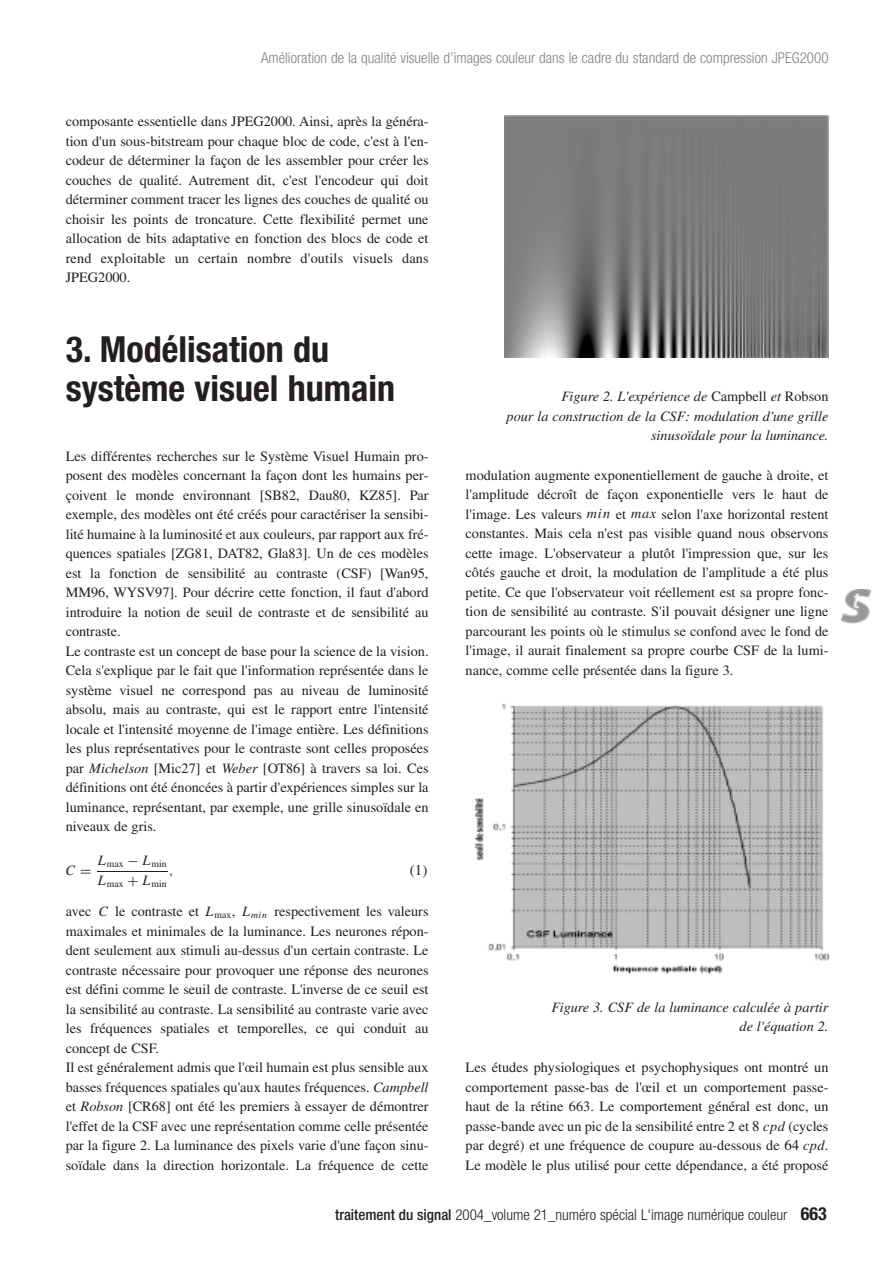
<style>
.page{position:relative;width:893px;height:1263px;background:#fff}
.page>*{position:absolute;margin:0;border:0;box-sizing:border-box;transform-origin:0 0}
.t1{font:700 condensed 36px/39px "Helvetica Neue";color:#231f1f}
.t2{font:300 condensed 15px "Helvetica Neue";color:#808284}
.t3{font:300 condensed 15px "Helvetica Neue";color:#231f1f}
.t4{font:15px "Times";color:#231f1f}
.t5{font:14.25px/19.5px "Times";color:#231f1f;text-align:justify}
.t6{font:italic 14.25px/19.5px "Times";color:#231f1f;text-align:right}
.t7{font:14.25px "RMTMI";color:#231f1f}
.t8{font:9.75px/20.1px "Times";color:#231f1f}
.s1{font-style:italic}
.s2{font-family:"MTSY";font-style:normal}
.s3{font-style:normal}
.s4{font-size:15px}
.s5{font-weight:500}
.s6{font-weight:700;font-size:18px}
</style>
<div class="page">
<hr style="left:97px;top:871px;width:70px;height:1px;background:#231f1f">
<img style="left:841px;top:589px;width:29px;height:35px">
<img style="left:504px;top:115px;width:324px;height:243px">
<img style="left:474px;top:703px;width:356px;height:271px">
<p class="t2" style="left:261px;top:53px;width:569px">Amélioration de la qualité visuelle d’images couleur dans le cadre du standard de compression JPEG2000</p>
<p class="t5" style="left:66px;top:113px;width:364px">composante essentielle dans JPEG2000. Ainsi, après la généra&shy;tion d'un sous-bitstream pour chaque bloc de code, c'est à l'en&shy;codeur de déterminer la façon de les assembler pour créer les couches de qualité. Autrement dit, c'est l'encodeur qui doit déterminer comment tracer les lignes des couches de qualité ou choisir les points de troncature. Cette flexibilité permet une allocation de bits adaptative en fonction des blocs de code et rend exploitable un certain nombre d'outils visuels dans JPEG2000.</p>
<h1 class="t1" style="left:66px;top:332px;width:331px">3. Modélisation du système visuel humain</h1>
<p class="t5" style="left:66px;top:448px;width:364px;text-align:left">Les différentes recherches sur le Système Visuel Humain pro&shy;posent des modèles concernant la façon dont les humains per&shy;çoivent le monde environnant [SB82, Dau80, KZ85]. Par exemple, des modèles ont été créés pour caractériser la sensibi&shy;lité humaine à la luminosité et aux couleurs, par rapport aux fré&shy;quences spatiales [ZG81, DAT82, Gla83]. Un de ces modèles est la fonction de sensibilité au contraste (CSF) [Wan95, MM96, WYSV97]. Pour décrire cette fonction, il faut d'abord introduire la notion de seuil de contraste et de sensibilité au contraste.<br>Le contraste est un concept de base pour la science de la vision.<br>Cela s'explique par le fait que l'information représentée dans le système visuel ne correspond pas au niveau de luminosité absolu, mais au contraste, qui est le rapport entre l'intensité locale et l'intensité moyenne de l'image entière. Les définitions les plus représentatives pour le contraste sont celles proposées par <span class="s1">Michelson</span> [Mic27] et <span class="s1">Weber</span> [OT86] à travers sa loi. Ces définitions ont été énoncées à partir d'expériences simples sur la luminance, représentant, par exemple, une grille sinusoïdale en niveaux de gris.</p>
<p class="t6" style="left:65px;top:862px;width:27px">C <span class="s2">=</span></p>
<p class="t8" style="left:98px;top:855px;width:70px"><sup>L</sup>max <sup>−</sup> <sup>L</sup>min<br><sup>L</sup>max <sup>+</sup> <sup>L</sup>min</p>
<p class="t7" style="left:169px;top:865px;width:6px">,</p>
<p class="t4" style="left:410px;top:865px;width:19px">(1)</p>
<p class="t5" style="left:66px;top:903px;width:364px;text-align:left">avec <span class="s1">C</span> le contraste et <span class="s1">L</span><sub>max</sub>, <span class="s1">L</span><sub>min</sub> respectivement les valeurs maximales et minimales de la luminance. Les neurones répon&shy;dent seulement aux stimuli au-dessus d'un certain contraste. Le contraste nécessaire pour provoquer une réponse des neurones est défini comme le seuil de contraste. L'inverse de ce seuil est la sensibilité au contraste. La sensibilité au contraste varie avec les fréquences spatiales et temporelles, ce qui conduit au concept de CSF.<br>Il est généralement admis que l'œil humain est plus sensible aux basses fréquences spatiales qu'aux hautes fréquences. <span class="s1">Campbell </span>et <span class="s1">Robson</span> [CR68] ont été les premiers à essayer de démontrer l'effet de la CSF avec une représentation comme celle présentée par la figure 2. La luminance des pixels varie d'une façon sinu&shy;soïdale dans la direction horizontale. La fréquence de cette</p>
<p class="t6" style="left:506px;top:388px;width:323px">Figure 2. L'expérience de <span class="s3">Campbell</span> et <span class="s3">Robson<br></span>pour la construction de la CSF: modulation d'une grille sinusoïdale pour la luminance.</p>
<p class="t5" style="left:465px;top:466px;width:364px">modulation augmente exponentiellement de gauche à droite, et l'amplitude décroît de façon exponentielle vers le haut de l'image. Les valeurs <span class="s1">min</span> et <span class="s1">max</span> selon l'axe horizontal restent constantes. Mais cela n'est pas visible quand nous observons cette image. L'observateur a plutôt l'impression que, sur les côtés gauche et droit, la modulation de l'amplitude a été plus petite. Ce que l'observateur voit réellement est sa propre fonc&shy;tion de sensibilité au contraste. S'il pouvait désigner une ligne parcourant les points où le stimulus se confond avec le fond de l'image, il aurait finalement sa propre courbe CSF de la lumi&shy;nance, comme celle présentée dans la figure 3.</p>
<p class="t6" style="left:551px;top:998px;width:278px">Figure 3. CSF de la luminance calculée à partir de l'équation 2.</p>
<p class="t5" style="left:465px;top:1059px;width:364px">Les études physiologiques et psychophysiques ont montré un comportement passe-bas de l'œil et un comportement passe&shy;haut de la rétine 663. Le comportement général est donc, un passe-bande avec un pic de la sensibilité entre 2 et <span class="s4">8</span> <span class="s1">cpd</span> (cycles par degré) et une fréquence de coupure au-dessous de <span class="s4">64</span> <span class="s1">cpd</span>.<br>Le modèle le plus utilisé pour cette dépendance, a été proposé</p>
<p class="t3" style="left:335px;top:1209px;width:493px"><span class="s5">traitement du signal</span> 2004_volume 21_numéro spécial L'image numérique couleur <span class="s6">663</span></p>
</div>
